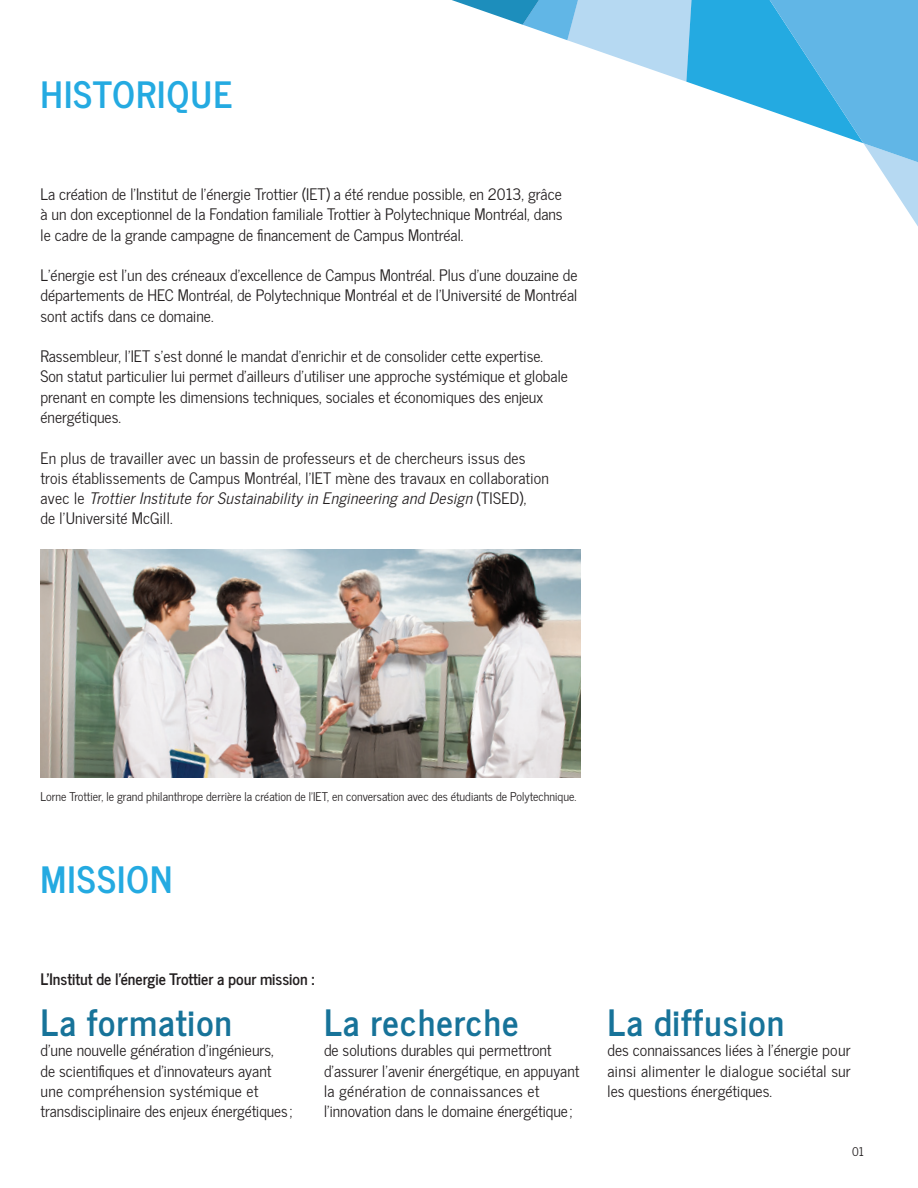
<style>
.page{position:relative;width:918px;height:1188px;background:#fff}
.page>*{position:absolute;margin:0;border:0;box-sizing:border-box;transform-origin:0 0}
.t1{font:700 36px "News Cycle";letter-spacing:.03em;color:#177399}
.t2{font:700 36px "News Cycle";letter-spacing:.04em;color:#24aae1}
.t3{font:15.75px/20.2px "News Cycle";color:#231f20}
.t4{font:700 15.75px "News Cycle";color:#231f20}
.t5{font:12px "News Cycle";color:#231f20}
.s1{font-style:italic}
</style>
<div class="page">
<svg style="left:452px;top:0;width:466px;height:226px"></svg>
<img style="left:40px;top:550px;width:540px;height:228px">
<h1 class="t2" style="left:40px;top:62px;width:193px">HISTORIQUE</h1>
<p class="t3" style="left:40px;top:184px;width:524px;text-align:justify">La création de l’Institut de l’énergie Trottier (IET) a été rendue possible, en 2013, grâce à un don exceptionnel de la Fondation familiale Trottier à Polytechnique Montréal, dans le cadre de la grande campagne de financement de Campus Montréal.</p>
<p class="t3" style="left:40px;top:265px;width:538px;text-align:justify">L’énergie est l’un des créneaux d’excellence de Campus Montréal. Plus d’une douzaine de départements de HEC Montréal, de Polytechnique Montréal et de l’Université de Montréal sont actifs dans ce domaine.</p>
<p class="t3" style="left:40px;top:346px;width:529px">Rassembleur, l’IET s’est donné le mandat d’enrichir et de consolider cette expertise.<br>Son statut particulier lui permet d’ailleurs d’utiliser une approche systémique et globale prenant en compte les dimensions techniques, sociales et économiques des enjeux énergétiques.</p>
<p class="t3" style="left:40px;top:447px;width:510px">En plus de travailler avec un bassin de professeurs et de chercheurs issus des trois établissements de Campus Montréal, l’IET mène des travaux en collaboration a v e c l e <span class="s1">Trottier Institute for Sustainability in Engineering and Design</span>( T I S E D ) ,<br>de l’Université McGill.</p>
<p class="t5" style="left:40px;top:786px;width:537px">Lorne Trottier, le grand philanthrope derrière la création de l’IET, en conversation avec des étudiants de Polytechnique.</p>
<h1 class="t2" style="left:40px;top:847px;width:134px">MISSION</h1>
<p class="t4" style="left:40px;top:965px;width:275px">L’Institut de l’énergie Trottier a pour mission :</p>
<h1 class="t1" style="left:40px;top:991px;width:193px">La formation</h1>
<p class="t3" style="left:40px;top:1040px;width:253px">d’une nouvelle génération d’ingénieurs, de scientifiques et d’innovateurs ayant une compréhension systémique et transdisciplinaire des enjeux énergétiques ;</p>
<h1 class="t1" style="left:324px;top:991px;width:196px">La recherche</h1>
<p class="t3" style="left:324px;top:1040px;width:257px">de solutions durables qui permettront d’assurer l’avenir énergétique, en appuyant la génération de connaissances et l’innovation dans le domaine énergétique ;</p>
<h1 class="t1" style="left:608px;top:991px;width:178px">La diffusion</h1>
<p class="t3" style="left:608px;top:1040px;width:245px;text-align:justify">des connaissances liées à l’énergie pour ainsi alimenter le dialogue sociétal sur les questions énergétiques.</p>
<p class="t5" style="left:852px;top:1142px;width:13px">01</p>
</div>
